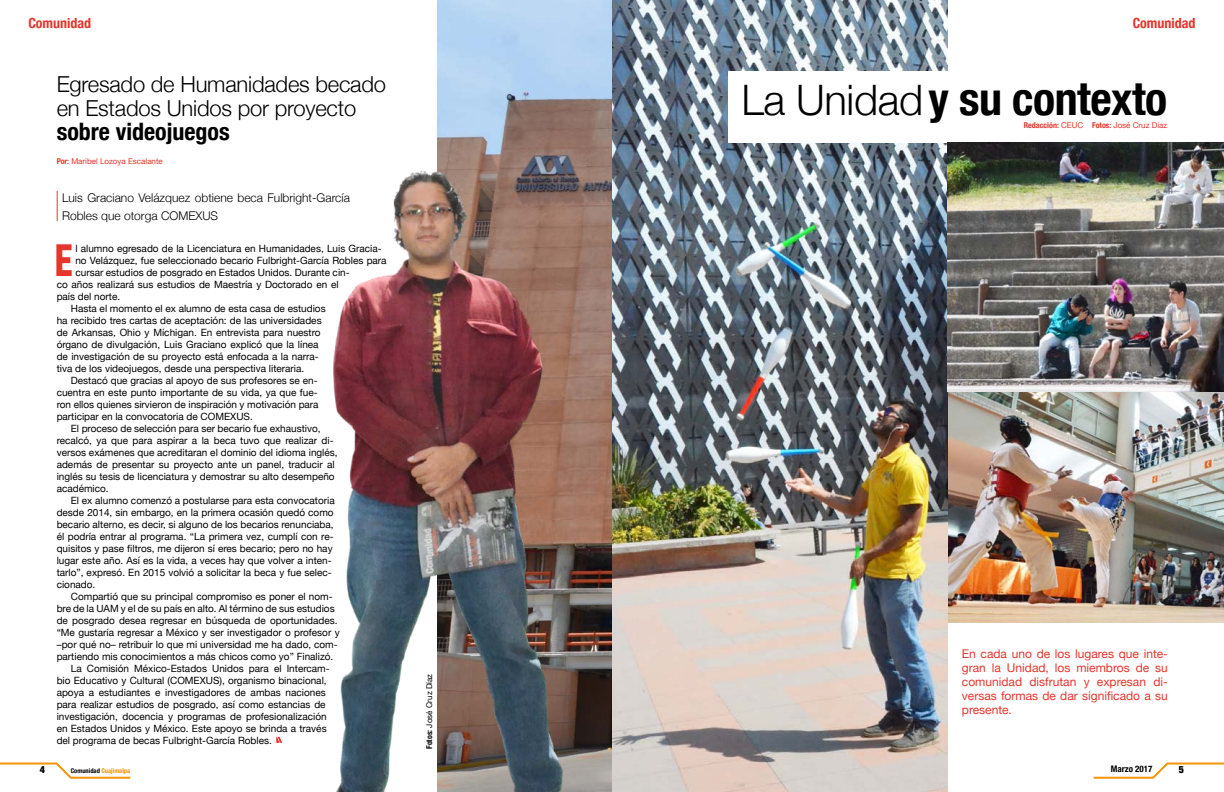
<style>
.page{position:relative;width:1224px;height:792px;background:#fff}
.page>*{position:absolute;margin:0;border:0;box-sizing:border-box;transform-origin:0 0}
.t1{font:700 condensed 46px "Helvetica Neue";letter-spacing:-.01em;color:#000}
.t2{font:41.3px "Jersey M54";color:#e5352d}
.t3{font:700 condensed 24px "Helvetica Neue";color:#000}
.t4{font:300 22px/24px "Helvetica Neue";letter-spacing:-.01em;color:#000}
.t5{font:700 condensed 14px "Helvetica Neue";color:#e5352d}
.t6{font:12px/14px "Helvetica Neue";color:#e5352d;text-align:justify}
.t7{font:300 12px/18px "Helvetica Neue";color:#000}
.t8{font:10px "Helvetica Neue";color:#000}
.t9{font:900 condensed 10px "Helvetica Neue";color:#000}
.t10{font:700 condensed 9px "Helvetica Neue";color:#000}
.t11{font:700 condensed 8px "Helvetica Neue";color:#e5352d}
.t12{font:8px "Helvetica Neue";color:#e5352d}
.t13{font:8px "Helvetica Neue";color:#000}
.t14{font:700 condensed 6.5px "Helvetica Neue";color:#f39400}
.s1{font-weight:700;font-stretch:condensed}
.s2{font-weight:300;font-stretch:normal;font-size:42px}
.s3{font-weight:400;font-stretch:normal}
.s4{color:#000}
</style>
<div class="page">
<svg style="left:0;top:762px;width:131px;height:17px"></svg>
<svg style="left:1093px;top:762px;width:131px;height:17px"></svg>
<img style="left:948px;top:391px;width:276px;height:232px">
<img style="left:612px;top:0;width:336px;height:792px">
<div style="left:728px;top:71px;width:439px;height:72px;background:#fff"></div>
<svg style="left:438px;top:0;width:174px;height:132px;background:#afc5dd"></svg>
<hr style="left:57px;top:191px;width:1px;height:30px;background:#e5352d">
<img style="left:276px;top:132px;width:336px;height:660px">
<img style="left:948px;top:143px;width:276px;height:248px">
<h3 class="t5" style="left:28px;top:11px;width:64px">Comunidad</h3>
<h3 class="t5" style="left:1133px;top:11px;width:64px">Comunidad</h3>
<h3 class="t4" style="left:57px;top:71px;width:331px">Egresado de Humanidades becado en Estados Unidos por proyecto</h3>
<h3 class="t3" style="left:57px;top:112px;width:175px">sobre videojuegos</h3>
<p class="t12" style="left:57px;top:155px;width:108px"><span class="s1">Por:</span> Maribel Lozoya Escalante</p>
<p class="t7" style="left:62px;top:189px;width:289px">Luis Graciano Velázquez obtiene beca Fulbright-García<br>Robles que otorga COMEXUS</p>
<h2 class="t2" style="left:55px;top:238px;width:20px">E</h2>
<p class="t8" style="left:75px;top:240px;width:308px">l alumno egresado de la Licenciatura en Humanidades, Luis Gracia-</p>
<p class="t8" style="left:75px;top:252px;width:313px">no Velázquez, fue seleccionado becario Fulbright-García Robles para</p>
<p class="t8" style="left:75px;top:264px;width:276px">cursar estudios de posgrado en Estados Unidos. Durante cin-</p>
<p class="t8" style="left:57px;top:276px;width:283px">co años realizará sus estudios de Maestría y Doctorado en el</p>
<p class="t8" style="left:57px;top:288px;width:65px">país del norte.</p>
<p class="t8" style="left:71px;top:300px;width:256px">Hasta el momento el ex alumno de esta casa de estudios</p>
<p class="t8" style="left:57px;top:312px;width:266px">ha recibido tres cartas de aceptación: de las universidades</p>
<p class="t8" style="left:57px;top:324px;width:265px">de Arkansas, Ohio y Míchigan. En entrevista para nuestro</p>
<p class="t8" style="left:57px;top:336px;width:264px">órgano de divulgación, Luis Graciano explicó que la línea</p>
<p class="t8" style="left:57px;top:348px;width:264px">de investigación de su proyecto está enfocada a la narra-</p>
<p class="t8" style="left:57px;top:360px;width:249px">tiva de los videojuegos, desde una perspectiva literaria.</p>
<p class="t8" style="left:71px;top:372px;width:248px">Destacó que gracias al apoyo de sus profesores se en-</p>
<p class="t8" style="left:57px;top:384px;width:262px">cuentra en este punto importante de su vida, ya que fue-</p>
<p class="t8" style="left:57px;top:396px;width:263px">ron ellos quienes sirvieron de inspiración y motivación para</p>
<p class="t8" style="left:57px;top:408px;width:198px">participar en la convocatoria de COMEXUS.</p>
<p class="t8" style="left:71px;top:420px;width:251px">El proceso de selección para ser becario fue exhaustivo,</p>
<p class="t8" style="left:57px;top:432px;width:278px">recalcó, ya que para aspirar a la beca tuvo que realizar di-</p>
<p class="t8" style="left:57px;top:444px;width:282px">versos exámenes que acreditaran el dominio del idioma inglés,</p>
<p class="t8" style="left:57px;top:456px;width:280px">además de presentar su proyecto ante un panel, traducir al</p>
<p class="t8" style="left:57px;top:468px;width:279px">inglés su tesis de licenciatura y demostrar su alto desempeño</p>
<p class="t8" style="left:57px;top:480px;width:54px">académico.</p>
<p class="t8" style="left:71px;top:492px;width:265px">El ex alumno comenzó a postularse para esta convocatoria</p>
<p class="t8" style="left:57px;top:504px;width:278px">desde 2014, sin embargo, en la primera ocasión quedó como</p>
<p class="t8" style="left:57px;top:516px;width:279px">becario alterno, es decir, si alguno de los becarios renunciaba,</p>
<p class="t8" style="left:57px;top:528px;width:278px">él podría entrar al programa. “La primera vez, cumplí con re-</p>
<p class="t8" style="left:57px;top:540px;width:277px">quisitos y pase filtros, me dijeron sí eres becario; pero no hay</p>
<p class="t8" style="left:57px;top:552px;width:276px">lugar este año. Así es la vida, a veces hay que volver a inten-</p>
<p class="t8" style="left:57px;top:564px;width:277px">tarlo”, expresó. En 2015 volvió a solicitar la beca y fue selec-</p>
<p class="t8" style="left:57px;top:576px;width:40px">cionado.</p>
<p class="t8" style="left:71px;top:588px;width:263px">Compartió que su principal compromiso es poner el nom-</p>
<p class="t8" style="left:57px;top:600px;width:279px">bre de la UAM y el de su país en alto. Al término de sus estudios</p>
<p class="t8" style="left:57px;top:612px;width:283px">de posgrado desea regresar en búsqueda de oportunidades.</p>
<p class="t8" style="left:57px;top:624px;width:285px">“Me gustaría regresar a México y ser investigador o profesor y</p>
<p class="t8" style="left:57px;top:636px;width:283px">–por qué no– retribuir lo que mi universidad me ha dado, com-</p>
<p class="t8" style="left:57px;top:648px;width:278px">partiendo mis conocimientos a más chicos como yo” Finalizó.</p>
<p class="t8" style="left:71px;top:660px;width:260px">La Comisión México-Estados Unidos para el Intercam-</p>
<p class="t8" style="left:57px;top:672px;width:271px">bio Educativo y Cultural (COMEXUS), organismo binacional,</p>
<p class="t8" style="left:57px;top:684px;width:271px">apoya a estudiantes e investigadores de ambas naciones</p>
<p class="t8" style="left:57px;top:696px;width:270px">para realizar estudios de posgrado, así como estancias de</p>
<p class="t8" style="left:57px;top:708px;width:271px">investigación, docencia y programas de profesionalización</p>
<p class="t8" style="left:57px;top:720px;width:271px">en Estados Unidos y México. Este apoyo se brinda a través</p>
<p class="t8" style="left:57px;top:732px;width:217px">del programa de becas Fulbright-García Robles.</p>
<p class="t13" style="left:422px;top:749px;width:77px;rotate:-90deg"><span class="s1">Fotos:</span> José Cruz Díaz</p>
<h1 class="t1" style="left:741px;top:61px;width:427px"><span class="s2">La Unidad</span>y su contexto</h1>
<p class="t11" style="left:1024px;top:119px;width:145px">Redacción: <span class="s3">CEUC</span> Fotos: <span class="s3">José Cruz Díaz</span></p>
<p class="t6" style="left:962px;top:646px;width:207px">En cada uno de los lugares que inte&shy;gran la Unidad, los miembros de su comunidad disfrutan y expresan di&shy;versas formas de dar significado a su presente.</p>
<p class="t9" style="left:40px;top:762px;width:7px">4</p>
<p class="t14" style="left:71px;top:766px;width:61px"><span class="s4">Comunidad</span> Cuajimalpa</p>
<p class="t10" style="left:1111px;top:762px;width:43px">Marzo 2017</p>
<p class="t9" style="left:1179px;top:762px;width:7px">5</p>
</div>
